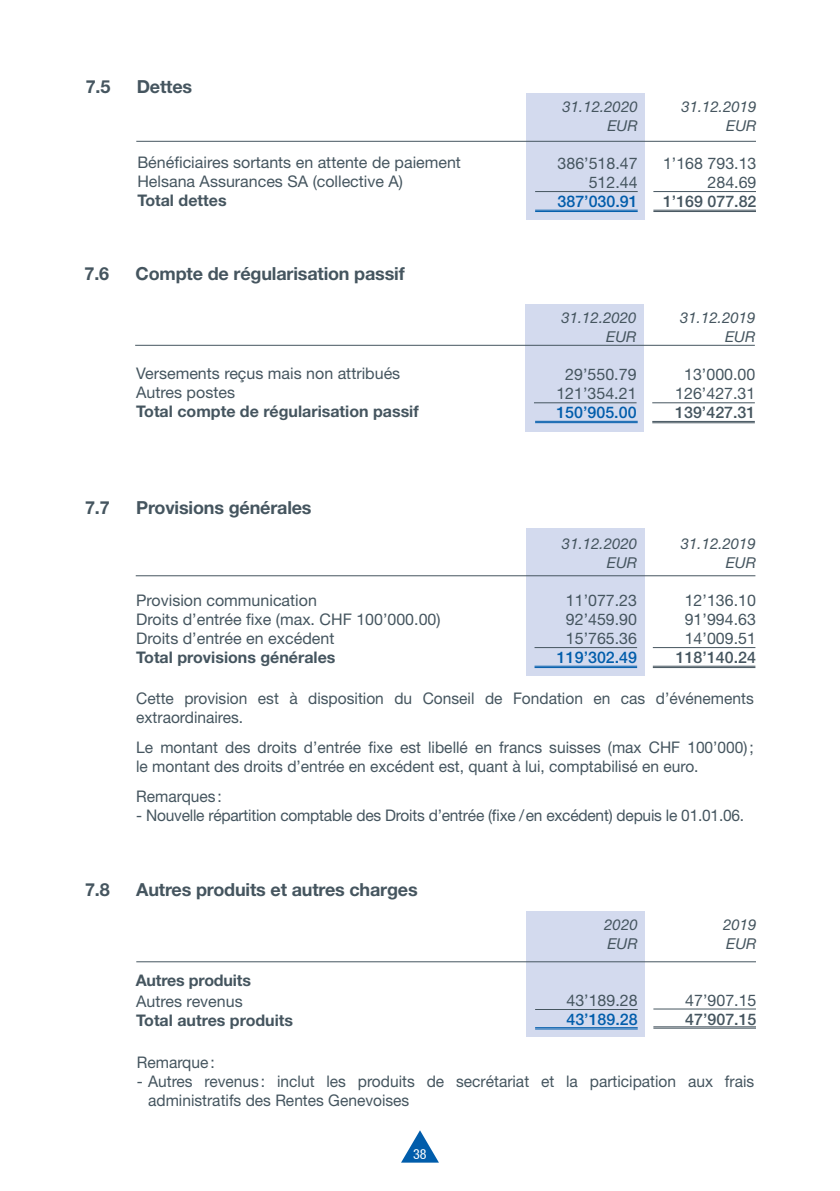
<style>
.page{position:relative;width:840px;height:1191px;background:#fff}
.page>*{position:absolute;margin:0;border:0;box-sizing:border-box;transform-origin:0 0}
.PARAGRAPHE{font:700 18px "Helvetica Neue";letter-spacing:-.01em;color:#45555f}
.SOUS-TITRE_OK{font:16px/19px "Helvetica Neue";color:#45555f}
.SOUS-TITRE_OK-2{font:700 16px "Helvetica Neue";color:#45555f}
.SOUS-TITRE_OK-3{font:500 16px "Helvetica Neue";color:#45555f}
.SOUS-TITRE_OK-4{font:500 16px "Helvetica Neue";color:#015dab}
.PARAGRAPHE-2{font:700 16px "Helvetica Neue";letter-spacing:-.01em;color:#45555f}
.SOUS-TITRE_OK-5{font:italic 15px/19px "Helvetica Neue";color:#45555f;text-align:right}
.t1{font:condensed 14px "Helvetica Neue LT";color:#fff}
</style>
<div class="page">
<svg style="left:401px;top:1130px;width:37px;height:32px"></svg>
<div style="left:525px;top:528px;width:119px;height:147px;background:#d3daee"></div>
<div style="left:526px;top:912px;width:118px;height:125px;background:#d3daee"></div>
<hr style="left:535px;top:1009px;width:102px;height:1px;background:#45555f">
<hr style="left:534px;top:667px;width:102px;height:1px;background:#015dab">
<hr style="left:534px;top:665px;width:102px;height:1px;background:#015dab">
<hr style="left:652px;top:665px;width:103px;height:1px;background:#45555f">
<hr style="left:652px;top:667px;width:103px;height:1px;background:#45555f">
<hr style="left:534px;top:647px;width:102px;height:1px;background:#45555f">
<hr style="left:652px;top:647px;width:103px;height:1px;background:#45555f">
<hr style="left:653px;top:1008px;width:102px;height:1px;background:#45555f">
<hr style="left:136px;top:575px;width:619px;height:1px;background:#45555f">
<hr style="left:136px;top:961px;width:619px;height:1px;background:#45555f">
<hr style="left:535px;top:1028px;width:102px;height:1px;background:#015dab">
<hr style="left:535px;top:1027px;width:102px;height:1px;background:#015dab">
<hr style="left:653px;top:1027px;width:102px;height:1px;background:#45555f">
<hr style="left:653px;top:1026px;width:102px;height:1px;background:#45555f">
<div style="left:526px;top:93px;width:118px;height:127px;background:#d3daee"></div>
<hr style="left:535px;top:211px;width:102px;height:1px;background:#015dab">
<hr style="left:535px;top:210px;width:102px;height:1px;background:#015dab">
<hr style="left:653px;top:210px;width:102px;height:1px;background:#45555f">
<hr style="left:653px;top:211px;width:102px;height:1px;background:#45555f">
<hr style="left:535px;top:191px;width:102px;height:1px;background:#45555f">
<hr style="left:653px;top:191px;width:102px;height:1px;background:#45555f">
<hr style="left:136px;top:141px;width:619px;height:1px;background:#45555f">
<hr style="left:652px;top:421px;width:102px;height:1px;background:#45555f">
<hr style="left:652px;top:422px;width:102px;height:1px;background:#45555f">
<div style="left:525px;top:304px;width:118px;height:127px;background:#d3daee"></div>
<hr style="left:533px;top:402px;width:103px;height:1px;background:#45555f">
<hr style="left:652px;top:402px;width:102px;height:1px;background:#45555f">
<hr style="left:135px;top:345px;width:619px;height:1px;background:#45555f">
<hr style="left:535px;top:422px;width:102px;height:1px;background:#015dab">
<hr style="left:535px;top:421px;width:102px;height:1px;background:#015dab">
<p class="PARAGRAPHE" style="left:86px;top:76px;width:26px">7.5</p>
<p class="PARAGRAPHE" style="left:137px;top:76px;width:57px">Dettes</p>
<p class="SOUS-TITRE_OK" style="left:137px;top:153px;width:325px">Bénéficiaires sortants en attente de paiement</p>
<p class="SOUS-TITRE_OK" style="left:137px;top:172px;width:267px">Helsana Assurances SA (collective A)</p>
<p class="SOUS-TITRE_OK-2" style="left:137px;top:190px;width:91px">Total dettes</p>
<p class="PARAGRAPHE" style="left:84px;top:262px;width:26px">7.6</p>
<p class="PARAGRAPHE" style="left:136px;top:262px;width:270px">Compte de régularisation passif</p>
<p class="SOUS-TITRE_OK" style="left:136px;top:364px;width:265px">Versements reçus mais non attribués</p>
<p class="SOUS-TITRE_OK" style="left:136px;top:383px;width:100px">Autres postes</p>
<p class="SOUS-TITRE_OK-2" style="left:136px;top:401px;width:284px">Total compte de régularisation passif</p>
<p class="PARAGRAPHE" style="left:85px;top:496px;width:26px">7.7</p>
<p class="PARAGRAPHE" style="left:136px;top:496px;width:177px">Provisions générales</p>
<p class="SOUS-TITRE_OK" style="left:136px;top:590px;width:182px">Provision communication</p>
<p class="SOUS-TITRE_OK" style="left:136px;top:609px;width:306px">Droits d’entrée fixe (max. CHF 100’000.00)</p>
<p class="SOUS-TITRE_OK" style="left:136px;top:628px;width:199px">Droits d’entrée en excédent</p>
<p class="SOUS-TITRE_OK-2" style="left:136px;top:647px;width:201px">Total provisions générales</p>
<p class="SOUS-TITRE_OK-5" style="left:562px;top:97px;width:77px">31.12.2020<br>EUR</p>
<p class="SOUS-TITRE_OK" style="left:557px;top:153px;width:82px">386’518.47</p>
<p class="SOUS-TITRE_OK" style="left:588px;top:172px;width:50px">512.44</p>
<p class="SOUS-TITRE_OK-4" style="left:557px;top:192px;width:82px">387’030.91</p>
<p class="SOUS-TITRE_OK-5" style="left:681px;top:97px;width:77px">31.12.2019<br>EUR</p>
<p class="SOUS-TITRE_OK" style="left:662px;top:153px;width:95px">1’168 793.13</p>
<p class="SOUS-TITRE_OK" style="left:707px;top:172px;width:50px">284.69</p>
<p class="SOUS-TITRE_OK-3" style="left:662px;top:192px;width:95px">1’169 077.82</p>
<p class="SOUS-TITRE_OK-5" style="left:561px;top:308px;width:77px">31.12.2020<br>EUR</p>
<p class="SOUS-TITRE_OK" style="left:565px;top:365px;width:73px">29’550.79</p>
<p class="SOUS-TITRE_OK" style="left:556px;top:384px;width:82px">121’354.21</p>
<p class="SOUS-TITRE_OK-4" style="left:556px;top:403px;width:82px">150’905.00</p>
<p class="SOUS-TITRE_OK-5" style="left:680px;top:308px;width:77px">31.12.2019<br>EUR</p>
<p class="SOUS-TITRE_OK" style="left:683px;top:365px;width:73px">13’000.00</p>
<p class="SOUS-TITRE_OK" style="left:675px;top:384px;width:82px">126’427.31</p>
<p class="SOUS-TITRE_OK-3" style="left:675px;top:403px;width:82px">139’427.31</p>
<p class="SOUS-TITRE_OK-5" style="left:561px;top:534px;width:77px">31.12.2020</p>
<p class="SOUS-TITRE_OK-5" style="left:606px;top:553px;width:32px">EUR</p>
<p class="SOUS-TITRE_OK" style="left:565px;top:590px;width:73px">11’077.23</p>
<p class="SOUS-TITRE_OK" style="left:565px;top:609px;width:73px">92’459.90</p>
<p class="SOUS-TITRE_OK" style="left:565px;top:628px;width:73px">15’765.36</p>
<p class="SOUS-TITRE_OK-4" style="left:556px;top:647px;width:82px">119’302.49</p>
<p class="SOUS-TITRE_OK-5" style="left:680px;top:534px;width:77px">31.12.2019</p>
<p class="SOUS-TITRE_OK-5" style="left:725px;top:553px;width:32px">EUR</p>
<p class="SOUS-TITRE_OK" style="left:684px;top:590px;width:73px">12’136.10</p>
<p class="SOUS-TITRE_OK" style="left:684px;top:609px;width:73px">91’994.63</p>
<p class="SOUS-TITRE_OK" style="left:684px;top:628px;width:73px">14’009.51</p>
<p class="SOUS-TITRE_OK-3" style="left:675px;top:647px;width:82px">118’140.24</p>
<p class="SOUS-TITRE_OK" style="left:136px;top:688px;width:618px">Cette provision est à disposition du Conseil de Fondation en cas d’événements extraordinaires.</p>
<p class="SOUS-TITRE_OK" style="left:136px;top:737px;width:618px">Le montant des droits d’entrée fixe est libellé en francs suisses (max CHF 100’000); le montant des droits d’entrée en excédent est, quant à lui, comptabilisé en euro.</p>
<p class="SOUS-TITRE_OK" style="left:136px;top:787px;width:87px">Remarques:</p>
<p class="SOUS-TITRE_OK" style="left:136px;top:806px;width:609px">- Nouvelle répartition comptable des Droits d’entrée (fixe /en excédent) depuis le 01.01.06.</p>
<p class="PARAGRAPHE" style="left:85px;top:878px;width:26px">7.8</p>
<p class="PARAGRAPHE" style="left:136px;top:878px;width:283px">Autres produits et autres charges</p>
<p class="PARAGRAPHE-2" style="left:136px;top:970px;width:117px">Autres produits</p>
<p class="SOUS-TITRE_OK" style="left:136px;top:991px;width:108px">Autres revenus</p>
<p class="SOUS-TITRE_OK-2" style="left:136px;top:1010px;width:158px">Total autres produits</p>
<p class="SOUS-TITRE_OK-5" style="left:604px;top:915px;width:35px">2020</p>
<p class="SOUS-TITRE_OK-5" style="left:607px;top:934px;width:32px">EUR</p>
<p class="SOUS-TITRE_OK" style="left:566px;top:991px;width:73px">43’189.28</p>
<p class="SOUS-TITRE_OK-4" style="left:566px;top:1010px;width:73px">43’189.28</p>
<p class="SOUS-TITRE_OK-5" style="left:722px;top:915px;width:35px">2019</p>
<p class="SOUS-TITRE_OK-5" style="left:725px;top:934px;width:32px">EUR</p>
<p class="SOUS-TITRE_OK" style="left:685px;top:991px;width:73px">47’907.15</p>
<p class="SOUS-TITRE_OK-3" style="left:685px;top:1010px;width:73px">47’907.15</p>
<p class="SOUS-TITRE_OK" style="left:137px;top:1052px;width:79px">Remarque:</p>
<p class="SOUS-TITRE_OK" style="left:137px;top:1071px;width:618px">- Autres revenus: inclut les produits de secrétariat et la participation aux frais</p>
<p class="SOUS-TITRE_OK" style="left:148px;top:1090px;width:262px">administratifs des Rentes Genevoises</p>
<p class="t1" style="left:413px;top:1146px;width:15px">38</p>
</div>
